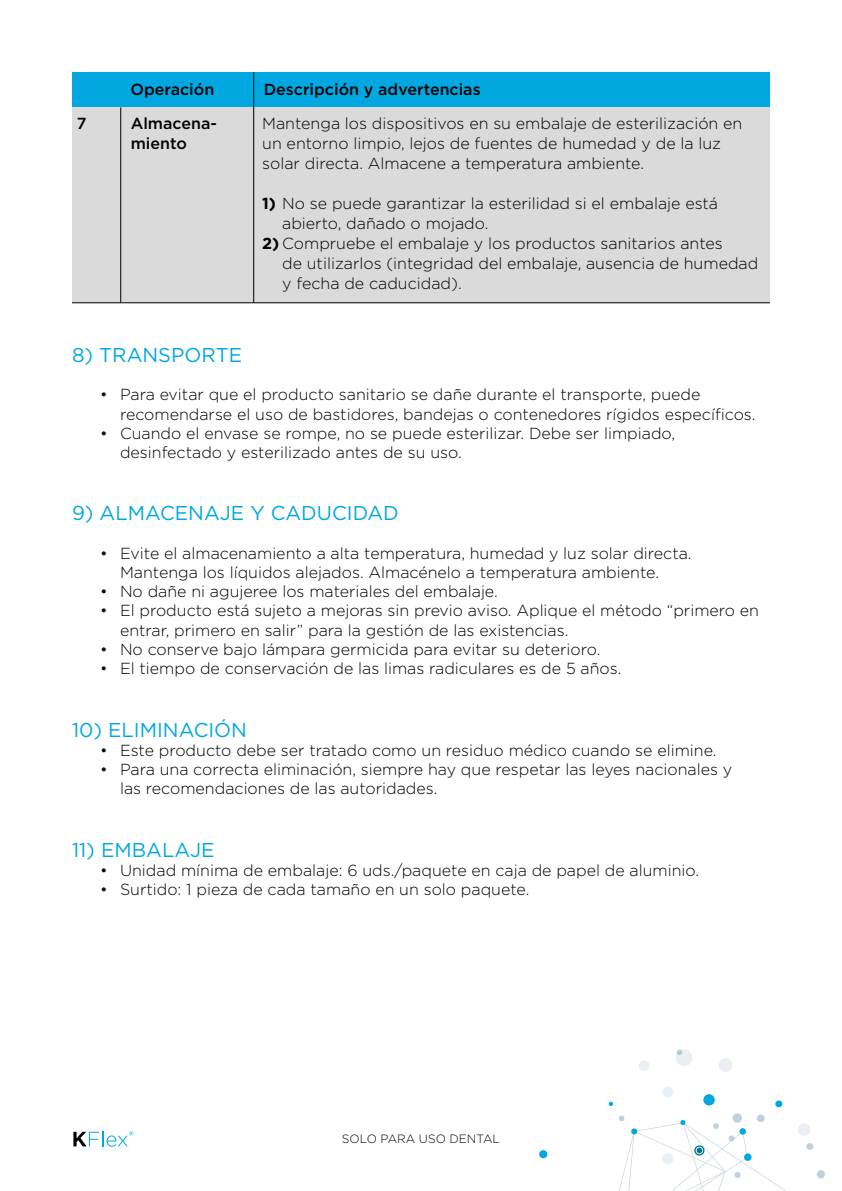
<style>
.page{position:relative;width:842px;height:1191px;background:#fff}
.page>*{position:absolute;margin:0;border:0;box-sizing:border-box;transform-origin:0 0}
.t1{font:20px "Gotham";color:#00a7e1}
.t2{font:300 16px/19.2px "Gotham";color:#000}
.t3{font:500 16px/20px "Gotham";color:#000}
.t4{font:300 12px "Gotham";color:#000}
.s1{font-weight:700}
</style>
<div class="page">
<div style="left:703px;top:1094px;width:12px;height:11px;background:#00a7e2;border-radius:50%"></div>
<svg style="left:609px;top:1101px;width:4px;height:5px"></svg>
<div style="left:539px;top:1150px;width:8px;height:8px;background:#00a7e2;border-radius:50%"></div>
<div style="left:775px;top:1100px;width:7px;height:7px;background:#00a7e2;border-radius:50%"></div>
<svg style="left:806px;top:1143px;width:7px;height:7px"></svg>
<svg style="left:816px;top:1170px;width:9px;height:8px"></svg>
<svg style="left:619px;top:1113px;width:167px;height:78px"></svg>
<div style="left:719px;top:1058px;width:13px;height:14px;background:#eaeff4;border-radius:7px"></div>
<div style="left:639px;top:1060px;width:10px;height:11px;background:#eaeff4;border-radius:5px"></div>
<div style="left:662px;top:1086px;width:11px;height:11px;background:#eaeff4;border-radius:5px"></div>
<svg style="left:676px;top:1049px;width:16px;height:17px"></svg>
<div style="left:662px;top:1153px;width:11px;height:11px;background:#eaeff4;border-radius:6px"></div>
<div style="left:798px;top:1123px;width:12px;height:12px;background:#eaeff4;border-radius:6px"></div>
<svg style="left:73px;top:1131px;width:61px;height:15px"></svg>
<div style="left:72px;top:107px;width:698px;height:195px;background:#dadada"></div>
<div style="left:72px;top:72px;width:698px;height:35px;background:#00a7e1"></div>
<hr style="left:253px;top:72px;width:1px;height:230px;background:#000">
<hr style="left:120px;top:107px;width:1px;height:195px;background:#000">
<hr style="left:72px;top:302px;width:698px;height:1px;background:#000">
<p class="t3" style="left:131px;top:79px;width:85px">Operación</p>
<p class="t3" style="left:264px;top:79px;width:219px">Descripción y advertencias</p>
<p class="t3" style="left:77px;top:113px;width:11px">7</p>
<p class="t3" style="left:131px;top:113px;width:88px">Almacena&shy;miento</p>
<p class="t2" style="left:262px;top:113px;width:482px;line-height:20px">Mantenga los dispositivos en su embalaje de esterilización en un entorno limpio, lejos de fuentes de humedad y de la luz solar directa. Almacene a temperatura ambiente.</p>
<p class="t2" style="left:282px;top:193px;width:437px;line-height:20px;text-indent:-20px"><span class="s1">1)</span> No se puede garantizar la esterilidad si el embalaje está abierto, dañado o mojado.</p>
<p class="t2" style="left:282px;top:233px;width:478px;line-height:20px;text-indent:-20px"><span class="s1">2)</span> Compruebe el embalaje y los productos sanitarios antes<br>de utilizarlos (integridad del embalaje, ausencia de humedad y fecha de caducidad).</p>
<p class="t1" style="left:72px;top:342px;width:172px">8) TRANSPORTE</p>
<p class="t2" style="left:120px;top:385px;width:637px;text-indent:-20px">• Para evitar que el producto sanitario se dañe durante el transporte, puede recomendarse el uso de bastidores, bandejas o contenedores rígidos específicos.</p>
<p class="t2" style="left:120px;top:423px;width:557px;text-indent:-20px">• Cuando el envase se rompe, no se puede esterilizar. Debe ser limpiado, desinfectado y esterilizado antes de su uso.</p>
<p class="t1" style="left:72px;top:500px;width:328px">9) ALMACENAJE Y CADUCIDAD</p>
<p class="t2" style="left:120px;top:543px;width:573px;text-indent:-20px">• Evite el almacenamiento a alta temperatura, humedad y luz solar directa.<br>Mantenga los líquidos alejados. Almacénelo a temperatura ambiente.</p>
<p class="t2" style="left:100px;top:581px;width:399px">• No dañe ni agujeree los materiales del embalaje.</p>
<p class="t2" style="left:120px;top:601px;width:641px;text-indent:-20px">• El producto está sujeto a mejoras sin previo aviso. Aplique el método “primero en entrar, primero en salir” para la gestión de las existencias.</p>
<p class="t2" style="left:100px;top:639px;width:502px">• No conserve bajo lámpara germicida para evitar su deterioro.</p>
<p class="t2" style="left:100px;top:658px;width:523px">• El tiempo de conservación de las limas radiculares es de 5 años.</p>
<p class="t1" style="left:72px;top:716px;width:177px">10) ELIMINACIÓN</p>
<p class="t2" style="left:100px;top:740px;width:618px">• Este producto debe ser tratado como un residuo médico cuando se elimine.</p>
<p class="t2" style="left:120px;top:759px;width:614px;text-indent:-20px">• Para una correcta eliminación, siempre hay que respetar las leyes nacionales y las recomendaciones de las autoridades.</p>
<p class="t1" style="left:72px;top:836px;width:144px">11) EMBALAJE</p>
<p class="t2" style="left:100px;top:860px;width:601px">• Unidad mínima de embalaje: 6 uds./paquete en caja de papel de aluminio.</p>
<p class="t2" style="left:100px;top:879px;width:431px">• Surtido: 1 pieza de cada tamaño en un solo paquete.</p>
<p class="t4" style="left:342px;top:1130px;width:160px">SOLO PARA USO DENTAL</p>
</div>
